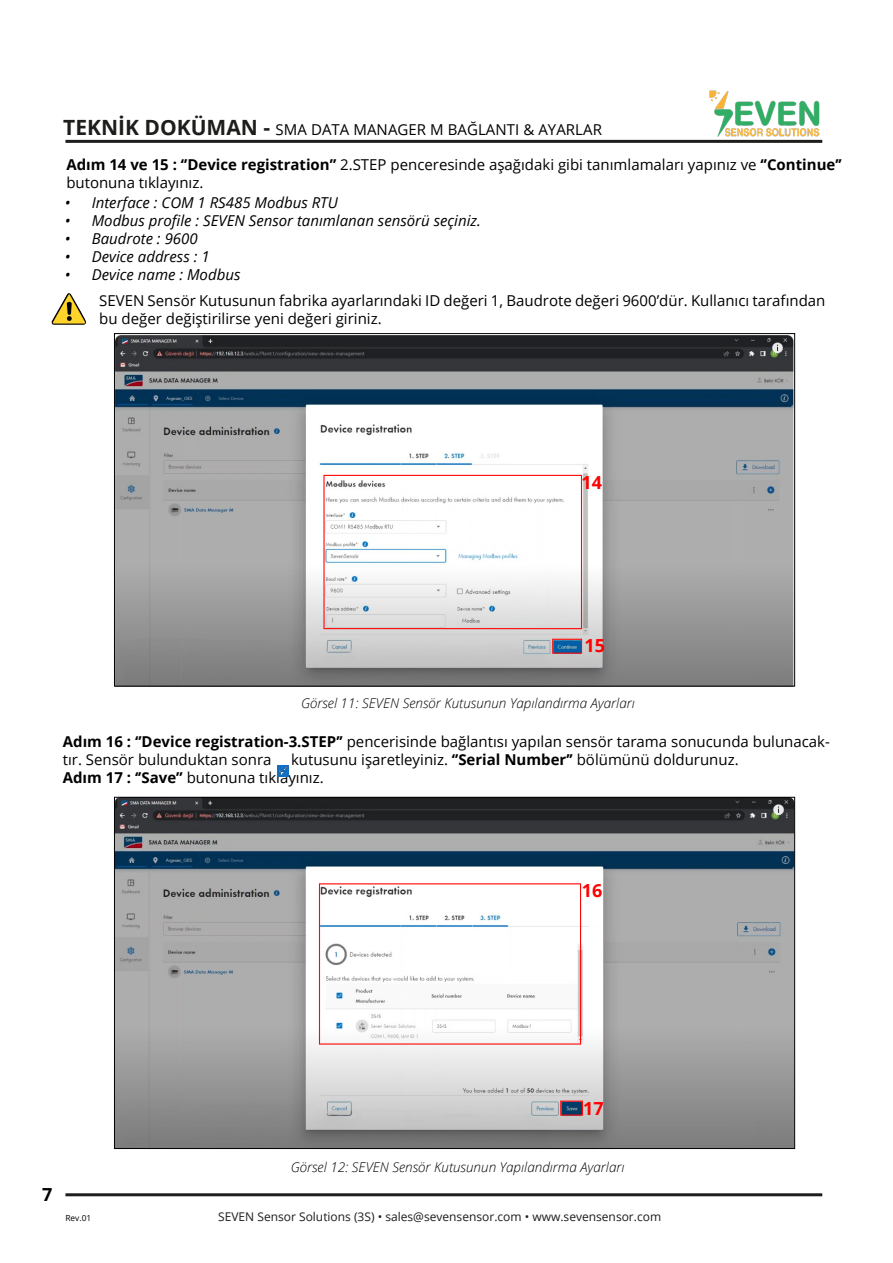
<style>
.page{position:relative;width:893px;height:1263px;background:#fff}
.page>*{position:absolute;margin:0;border:0;box-sizing:border-box;transform-origin:0 0}
.t1{font:700 18px "Open Sans";color:#f00}
.t2{font:700 18px "Open Sans";color:#000}
.t3{font:15px/18px "Open Sans";color:#000}
.t4{font:italic 15px "Open Sans";color:#000}
.t5{font:italic 300 13.5px "Open Sans";color:#000}
.t6{font:12px "Open Sans";color:#1d1d1b}
.t7{font:8.4px "Open Sans";color:#000}
.s1{font-weight:700;font-size:21px;color:#1d1d1b}
.s2{font-weight:700}
</style>
<div class="page">
<img style="left:704px;top:90px;width:119px;height:53px">
<hr style="left:65px;top:140px;width:757px;height:3px;background:#1d1d1b">
<hr style="left:65px;top:1193px;width:757px;height:3px;background:#1d1d1b">
<img style="left:51px;top:293px;width:35px;height:32px">
<img style="left:116px;top:335px;width:677px;height:349px">
<img style="left:116px;top:799px;width:677px;height:348px">
<div style="left:552px;top:639px;width:30px;height:15px;border:1px solid #ff0808"></div>
<div style="left:560px;top:1100px;width:23px;height:16px;border:1px solid #ff0808"></div>
<div style="left:319px;top:883px;width:262px;height:162px;border:1px solid #ff0808"></div>
<div style="left:323px;top:475px;width:259px;height:154px;border:1px solid #ff0808"></div>
<div style="left:277px;top:765px;width:11px;height:12px;background:#126fc2"></div>
<svg style="left:278px;top:766px;width:10px;height:10px"></svg>
<p class="t3" style="left:63px;top:120px;width:540px"><span class="s1">TEKNİK DOKÜMAN -</span> SMA DATA MANAGER M BAĞLANTI &amp; AYARLAR</p>
<p class="t3" style="left:66px;top:155px;width:777px"><span class="s2">Adım 14 ve 15 : ‘’Device registration’’</span> 2.STEP penceresinde aşağıdaki gibi tanımlamaları yapınız ve <span class="s2">‘’Continue’’ </span>butonuna tıklayınız.</p>
<p class="t4" style="left:65px;top:192px;width:275px">• Interface : COM 1 RS485 Modbus RTU</p>
<p class="t4" style="left:65px;top:210px;width:418px">• Modbus profile : SEVEN Sensor tanımlanan sensörü seçiniz.</p>
<p class="t4" style="left:65px;top:228px;width:135px">• Baudrote : 9600</p>
<p class="t4" style="left:65px;top:246px;width:146px">• Device address : 1</p>
<p class="t4" style="left:65px;top:264px;width:177px">• Device name : Modbus</p>
<p class="t3" style="left:99px;top:291px;width:728px">SEVEN Sensör Kutusunun fabrika ayarlarındaki ID değeri 1, Baudrote değeri 9600’dür. Kullanıcı tarafından bu değer değiştirilirse yeni değeri giriniz.</p>
<p class="t1" style="left:582px;top:470px;width:22px">14</p>
<p class="t1" style="left:584px;top:633px;width:22px">15</p>
<p class="t5" style="left:301px;top:693px;width:335px">Görsel 11: SEVEN Sensör Kutusunun Yapılandırma Ayarları</p>
<p class="t3" style="left:63px;top:732px;width:769px"><span class="s2">Adım 16 : ‘’Device registration-3.STEP’’</span> pencerisinde bağlantısı yapılan sensör tarama sonucunda bulunacak&shy;tır. Sensör bulunduktan sonra</p>
<p class="t3" style="left:63px;top:750px;width:677px;text-indent:228px">kutusunu işaretleyiniz. <span class="s2">‘’Serial Number’’</span> bölümünü doldurunuz.<br><span class="s2">Adım 17 : ‘’Save’’</span> butonuna tıklayınız.</p>
<p class="t1" style="left:582px;top:878px;width:22px">16</p>
<p class="t2" style="left:42px;top:1182px;width:12px">7</p>
<p class="t7" style="left:65px;top:1212px;width:27px">Rev.01</p>
<p class="t1" style="left:583px;top:1096px;width:22px">17</p>
<p class="t5" style="left:291px;top:1158px;width:335px">Görsel 12: SEVEN Sensör Kutusunun Yapılandırma Ayarları</p>
<p class="t6" style="left:218px;top:1209px;width:444px">SEVEN Sensor Solutions (3S) • sales@sevensensor.com • www.sevensensor.com</p>
</div>
